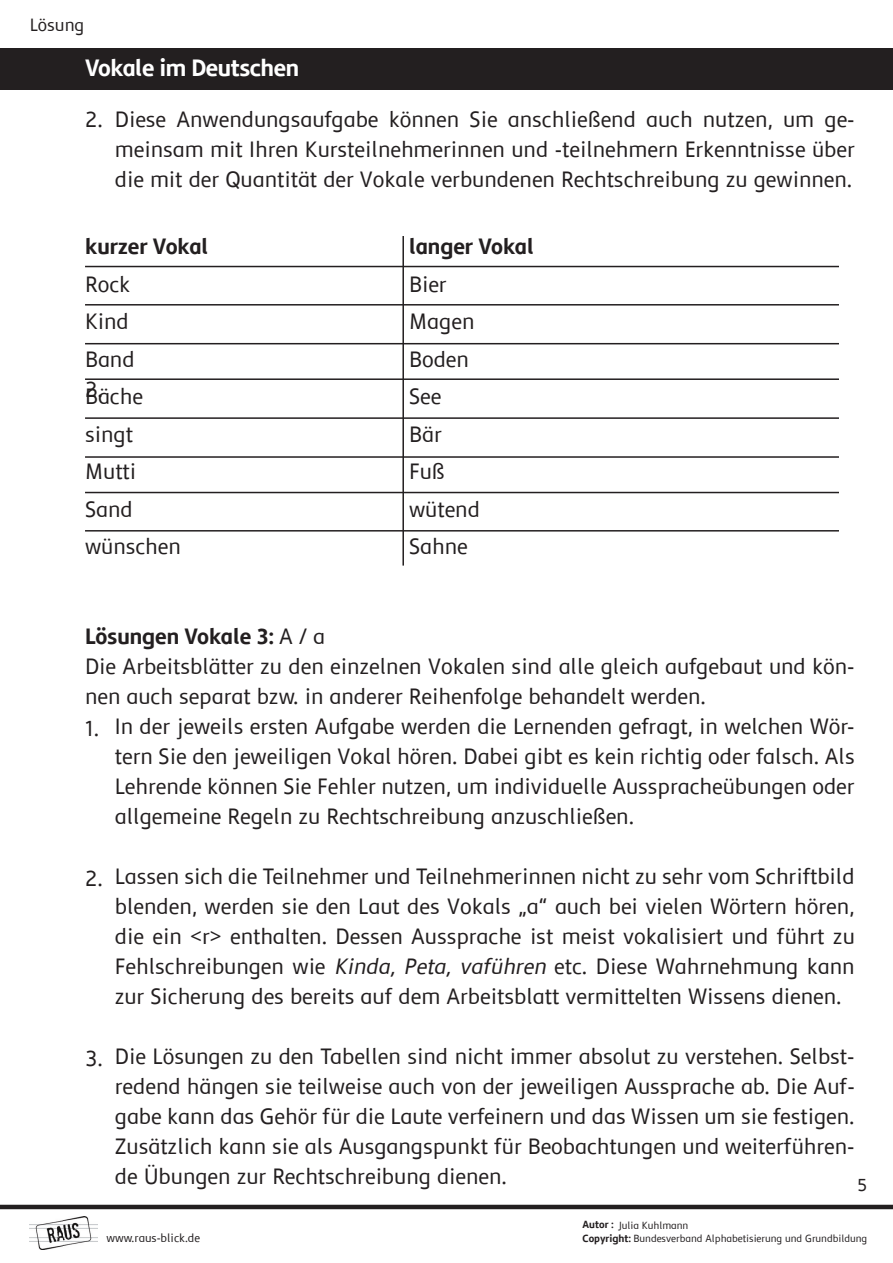
<style>
.page{position:relative;width:893px;height:1263px;background:#fff}
.page>*{position:absolute;margin:0;border:0;box-sizing:border-box;transform-origin:0 0}
.t1{font:700 24px "Semikolon Plus";letter-spacing:-.015em;color:#fff}
.t2{font:22.5px/30px "Semikolon Plus";color:#231f20;text-align:justify}
.t3{font:700 22.5px "Semikolon Plus";color:#231f20}
.t4{font:18px "Semikolon Plus";color:#231f20}
.t5{font:12px "Semikolon Plus";color:#231f20}
.t6{font:10.5px "Semikolon Plus";color:#231f20}
.s1{font-weight:700}
.s2{font-style:italic}
</style>
<div class="page">
<img style="left:30px;top:1216px;width:67px;height:33px">
<hr style="left:0;top:1205px;width:893px;height:4px;background:#231f20">
<div style="left:0;top:48px;width:893px;height:41px;background:#231f20"></div>
<hr style="left:402px;top:236px;width:2px;height:330px;background:#231f20">
<hr style="left:85px;top:304px;width:754px;height:2px;background:#231f20">
<hr style="left:85px;top:343px;width:754px;height:1px;background:#231f20">
<hr style="left:85px;top:378px;width:754px;height:2px;background:#231f20">
<hr style="left:85px;top:417px;width:754px;height:2px;background:#231f20">
<hr style="left:85px;top:456px;width:754px;height:2px;background:#231f20">
<hr style="left:85px;top:492px;width:754px;height:1px;background:#231f20">
<hr style="left:85px;top:530px;width:754px;height:1px;background:#231f20">
<hr style="left:85px;top:266px;width:754px;height:1px;background:#231f20">
<p class="t4" style="left:30px;top:15px;width:56px">Lösung</p>
<p class="t1" style="left:85px;top:55px;width:216px">Vokale im Deutschen</p>
<p class="t2" style="left:85px;top:105px;width:19px">2.</p>
<p class="t2" style="left:115px;top:105px;width:741px">Diese Anwendungsaufgabe können Sie anschließend auch nutzen, um ge&shy;meinsam mit Ihren Kursteilnehmerinnen und -teilnehmern Erkenntnisse über die mit der Quantität der Vokale verbundenen Rechtschreibung zu gewinnen.</p>
<p class="t3" style="left:85px;top:234px;width:125px">kurzer Vokal</p>
<p class="t3" style="left:409px;top:234px;width:126px">langer Vokal</p>
<p class="t2" style="left:85px;top:270px;width:47px">Rock</p>
<p class="t2" style="left:409px;top:270px;width:39px">Bier</p>
<p class="t2" style="left:85px;top:307px;width:45px">Kind</p>
<p class="t2" style="left:409px;top:307px;width:67px">Magen</p>
<p class="t2" style="left:85px;top:345px;width:51px">Band</p>
<p class="t2" style="left:409px;top:345px;width:61px">Boden</p>
<p class="t2" style="left:85px;top:382px;width:59px">Bäche</p>
<p class="t2" style="left:409px;top:382px;width:34px">See</p>
<p class="t2" style="left:85px;top:420px;width:49px">singt</p>
<p class="t2" style="left:409px;top:420px;width:34px">Bär</p>
<p class="t2" style="left:85px;top:457px;width:53px">Mutti</p>
<p class="t2" style="left:409px;top:457px;width:37px">Fuß</p>
<p class="t2" style="left:85px;top:495px;width:49px">Sand</p>
<p class="t2" style="left:409px;top:495px;width:72px">wütend</p>
<p class="t2" style="left:85px;top:532px;width:97px">wünschen</p>
<p class="t2" style="left:409px;top:532px;width:60px">Sahne</p>
<p class="t2" style="left:85px;top:375px;width:19px">2.</p>
<p class="t2" style="left:85px;top:622px;width:771px;text-align:left"><span class="s1">Lösungen Vokale 3:</span> A / a<br>Die Arbeitsblätter zu den einzelnen Vokalen sind alle gleich aufgebaut und kön&shy;nen auch separat bzw. in anderer Reihenfolge behandelt werden.</p>
<p class="t2" style="left:115px;top:712px;width:741px">In der jeweils ersten Aufgabe werden die Lernenden gefragt, in welchen Wör&shy;tern Sie den jeweiligen Vokal hören. Dabei gibt es kein richtig oder falsch. Als Lehrende können Sie Fehler nutzen, um individuelle Ausspracheübungen oder allgemeine Regeln zu Rechtschreibung anzuschließen.</p>
<p class="t2" style="left:115px;top:862px;width:741px">Lassen sich die Teilnehmer und Teilnehmerinnen nicht zu sehr vom Schriftbild blenden, werden sie den Laut des Vokals „a“ auch bei vielen Wörtern hören, die ein &lt;r&gt; enthalten. Dessen Aussprache ist meist vokalisiert und führt zu Fehlschreibungen wie <span class="s2">Kinda, Peta, vaführen</span> etc. Diese Wahrnehmung kann zur Sicherung des bereits auf dem Arbeitsblatt vermittelten Wissens dienen.</p>
<p class="t2" style="left:115px;top:1042px;width:741px">Die Lösungen zu den Tabellen sind nicht immer absolut zu verstehen. Selbst&shy;redend hängen sie teilweise auch von der jeweiligen Aussprache ab. Die Auf&shy;gabe kann das Gehör für die Laute verfeinern und das Wissen um sie festigen.<br>Zusätzlich kann sie als Ausgangspunkt für Beobachtungen und weiterführen&shy;de Übungen zur Rechtschreibung dienen.</p>
<p class="t2" style="left:85px;top:713px;width:16px">1.</p>
<p class="t2" style="left:85px;top:863px;width:19px">2.</p>
<p class="t2" style="left:85px;top:1043px;width:19px">3.</p>
<p class="t4" style="left:857px;top:1175px;width:11px">5</p>
<p class="t6" style="left:583px;top:1219px;width:107px"><span class="s1">Autor :</span> Julia Kuhlmann</p>
<p class="t5" style="left:107px;top:1231px;width:95px">www.raus-blick.de</p>
<p class="t6" style="left:583px;top:1232px;width:286px"><span class="s1">Copyright:</span> Bundesverband Alphabetisierung und Grundbildung</p>
</div>
